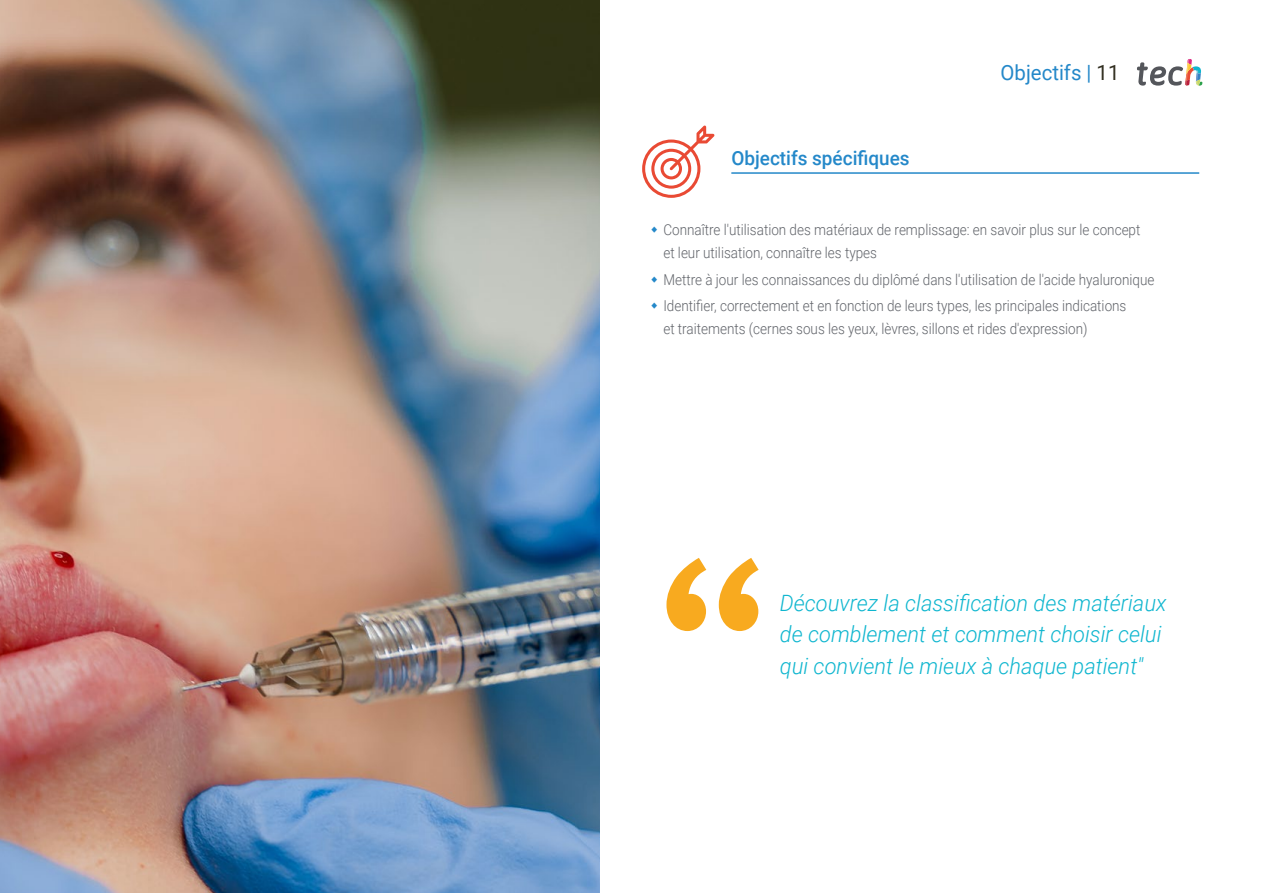
<style>
.page{position:relative;width:1263px;height:893px;background:#fff}
.page>*{position:absolute;margin:0;border:0;box-sizing:border-box;transform-origin:0 0}
.t1{font:italic 300 22.5px/31.5px "Roboto";color:#0fb6cf}
.t2{font:21px "Roboto";color:#2488c9}
.t3{font:500 19.5px "Roboto";color:#2488c9}
.t4{font:300 15px/22.5px "Roboto";color:#61646a;scale:.9 1}
.s1{color:#312e20}
</style>
<div class="page">
<img style="left:0;top:0;width:600px;height:893px">
<svg style="left:1137px;top:59px;width:65px;height:27px"></svg>
<svg style="left:666px;top:558px;width:93px;height:73px"></svg>
<svg style="left:642px;top:125px;width:72px;height:73px"></svg>
<hr style="left:731px;top:173px;width:468px;height:1px;background:#2488c9">
<h3 class="t3" style="left:731px;top:144px;width:180px">Objectifs spécifiques</h3>
<h2 class="t2" style="left:1000px;top:57px;width:120px">Objectifs | <span class="s1">11</span></h2>
<p class="t4" style="left:663px;top:218px;width:532px">Connaître l'utilisation des matériaux de remplissage: en savoir plus sur le concept et leur utilisation, connaître les types</p>
<p class="t4" style="left:663px;top:265px;width:547px;line-height:26.7px">Mettre à jour les connaissances du diplômé dans l'utilisation de l'acide hyaluronique<br>Identifier, correctement et en fonction de leurs types, les principales indications</p>
<p class="t4" style="left:663px;top:317px;width:473px">et traitements (cernes sous les yeux, lèvres, sillons et rides d'expression)</p>
<h1 class="t1" style="left:780px;top:586px;width:388px">Découvrez la classification des matériaux de comblement et comment choisir celui qui convient le mieux à chaque patient"</h1>
</div>
